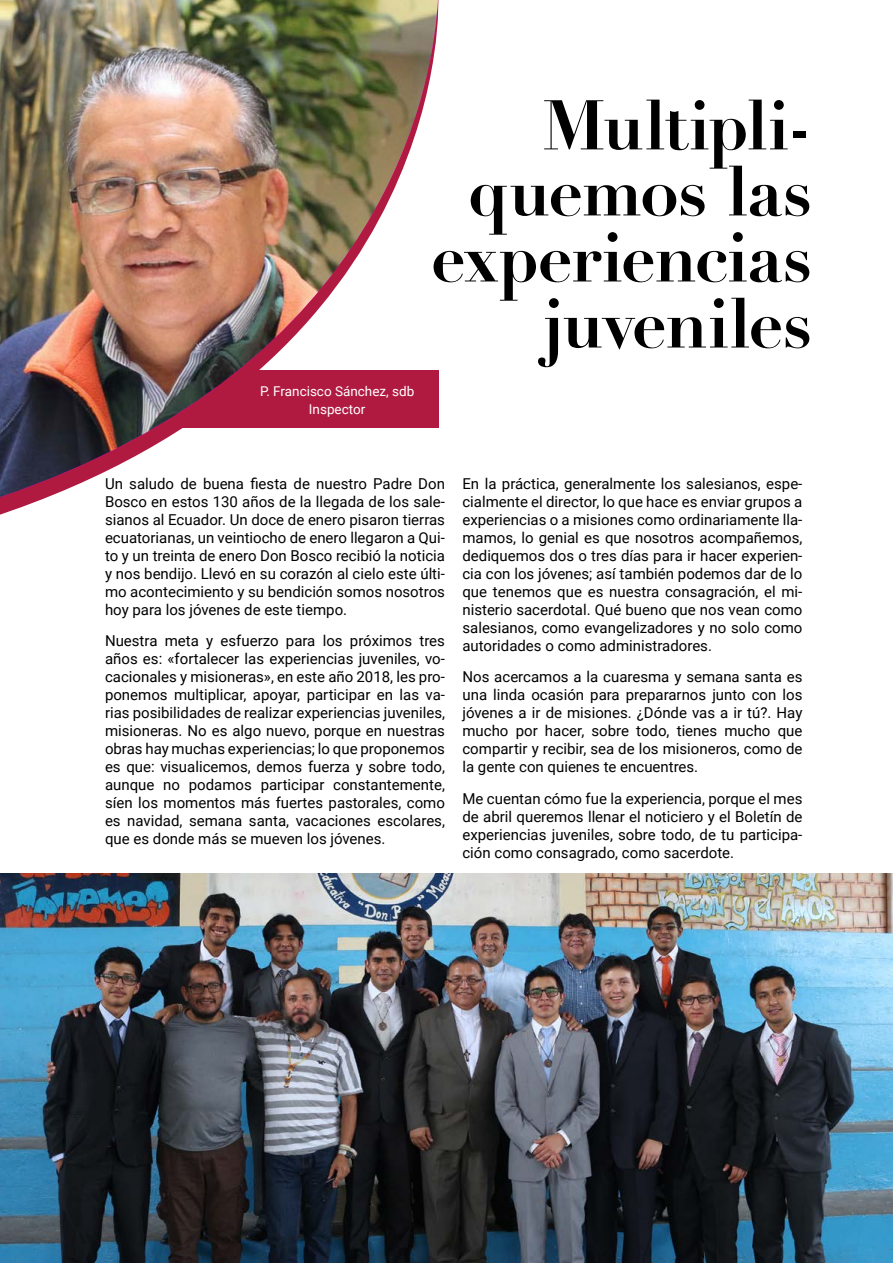
<style>
.page{position:relative;width:893px;height:1263px;background:#fff}
.page>*{position:absolute;margin:0;border:0;box-sizing:border-box;transform-origin:0 0}
.t1{font:700 69px/66px "Didot";letter-spacing:-.025em;color:#000;text-align:right}
.t2{font:15px/18px "Roboto";color:#000;text-align:justify}
.t3{font:13.5px/18px "Roboto";color:#fff;text-align:center}
</style>
<div class="page">
<img style="left:0;top:0;width:438px;height:497px">
<img style="left:0;top:873px;width:893px;height:390px">
<p class="t3" style="left:260px;top:382px;width:156px">P. Francisco Sánchez, sdb<br>Inspector</p>
<h1 class="t1" style="left:431px;top:93px;width:382px">Multipli&shy;quemos las experiencias juveniles</h1>
<p class="t2" style="left:105px;top:474px;width:341px">Un saludo de buena fiesta de nuestro Padre Don Bosco en estos 130 años de la llegada de los sale&shy;sianos al Ecuador. Un doce de enero pisaron tierras ecuatorianas, un veintiocho de enero llegaron a Qui&shy;to y un treinta de enero Don Bosco recibió la noticia y nos bendijo. Llevó en su corazón al cielo este últi&shy;mo acontecimiento y su bendición somos nosotros hoy para los jóvenes de este tiempo.</p>
<p class="t2" style="left:105px;top:631px;width:341px">Nuestra meta y esfuerzo para los próximos tres años es: «fortalecer las experiencias juveniles, vo&shy;cacionales y misioneras», en este año 2018, les pro&shy;ponemos multiplicar, apoyar, participar en las va&shy;rias posibilidades de realizar experiencias juveniles, misioneras. No es algo nuevo, porque en nuestras obras hay muchas experiencias; lo que proponemos es que: visualicemos, demos fuerza y sobre todo, aunque no podamos participar constantemente, síen los momentos más fuertes pastorales, como es navidad, semana santa, vacaciones escolares, que es donde más se mueven los jóvenes.</p>
<p class="t2" style="left:462px;top:474px;width:341px">En la práctica, generalmente los salesianos, espe&shy;cialmente el director, lo que hace es enviar grupos a experiencias o a misiones como ordinariamente lla&shy;mamos, lo genial es que nosotros acompañemos, dediquemos dos o tres días para ir hacer experien&shy;cia con los jóvenes; así también podemos dar de lo que tenemos que es nuestra consagración, el mi&shy;nisterio sacerdotal. Qué bueno que nos vean como salesianos, como evangelizadores y no solo como autoridades o como administradores.</p>
<p class="t2" style="left:462px;top:667px;width:341px">Nos acercamos a la cuaresma y semana santa es una linda ocasión para prepararnos junto con los jóvenes a ir de misiones. ¿Dónde vas a ir tú?. Hay mucho por hacer, sobre todo, tienes mucho que compartir y recibir, sea de los misioneros, como de la gente con quienes te encuentres.</p>
<p class="t2" style="left:462px;top:789px;width:341px">Me cuentan cómo fue la experiencia, porque el mes de abril queremos llenar el noticiero y el Boletín de experiencias juveniles, sobre todo, de tu participa&shy;ción como consagrado, como sacerdote.</p>
</div>
